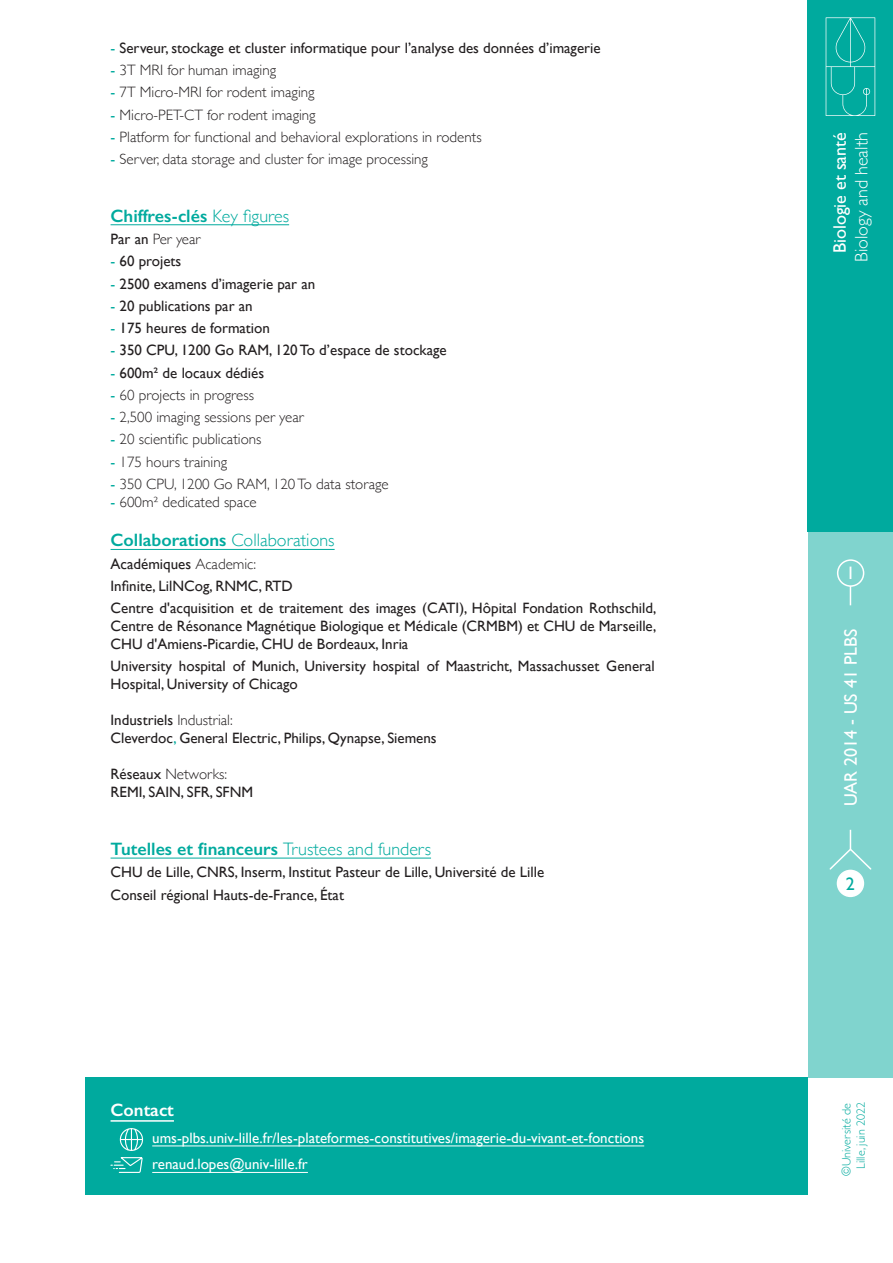
<style>
.page{position:relative;width:893px;height:1263px;background:#fff}
.page>*{position:absolute;margin:0;border:0;box-sizing:border-box;transform-origin:0 0}
.t1{font:600 18px "Gill Sans";color:#00aa9e}
.t2{font:18px "Gill Sans";color:#fff}
.t3{font:300 18px "Gill Sans";color:#fff}
.Texte_courant_FR{font:600 18px "Gill Sans";color:#fff}
.t4{font:18px "Gill Sans";color:#00aa9e}
.Texte_en_retrait_FR{font:15px/18px "Gill Sans";color:#231f20;text-align:justify}
.Texte_en_retrait_FR-2{font:300 15px "Gill Sans";color:#231f20}
.Texte_courant_FR-2{font:15px "Gill Sans";color:#fff}
.Texte_courant_FR-3{font:15px "Gill Sans";color:#231f20}
.Texte_en_retrait_FR-3{font:300 12px/14.4px "Gill Sans";color:#00aa9e;text-align:center}
.s1{color:#00aa9e}
.s2{font-weight:400;color:#00aa9e}
.s3{font-weight:300}
.s4{font-weight:400}
</style>
<div class="page">
<div style="left:808px;top:0;width:85px;height:531px;background:#00aa9e"></div>
<svg style="left:826px;top:17px;width:49px;height:99px"></svg>
<hr style="left:111px;top:224px;width:178px;height:1px;background:#00aa9e">
<hr style="left:111px;top:549px;width:224px;height:1px;background:#00aa9e">
<hr style="left:111px;top:858px;width:320px;height:1px;background:#00aa9e">
<div style="left:85px;top:1078px;width:723px;height:117px;background:#00aa9e"></div>
<div style="left:808px;top:531px;width:85px;height:547px;background:#80d4ce"></div>
<svg style="left:110px;top:1128px;width:33px;height:45px"></svg>
<hr style="left:111px;top:1120px;width:63px;height:2px;background:#fff">
<hr style="left:152px;top:1145px;width:492px;height:1px;background:#fff">
<hr style="left:152px;top:1172px;width:156px;height:1px;background:#fff">
<div style="left:837px;top:559px;width:27px;height:28px;border:2px solid #fff;border-radius:50%"></div>
<div style="left:837px;top:870px;width:26px;height:26px;background:#fff;border-radius:50%"></div>
<div style="left:837px;top:870px;width:27px;height:27px;border:2px solid #fff;border-radius:50%"></div>
<svg style="left:850px;top:586px;width:1px;height:19px"></svg>
<svg style="left:829px;top:830px;width:43px;height:41px"></svg>
<p class="Texte_en_retrait_FR" style="left:111px;top:39px;width:492px"><span class="s1">-</span> Serveur, stockage et cluster informatique pour l’analyse des données d’imagerie</p>
<p class="Texte_en_retrait_FR-2" style="left:111px;top:58px;width:167px"><span class="s2">-</span> 3T MRI for human imaging</p>
<p class="Texte_en_retrait_FR-2" style="left:111px;top:81px;width:206px"><span class="s2">-</span> 7T Micro-MRI for rodent imaging</p>
<p class="Texte_en_retrait_FR-2" style="left:111px;top:103px;width:207px"><span class="s2">-</span> Micro-PET-CT for rodent imaging</p>
<p class="Texte_en_retrait_FR-2" style="left:111px;top:125px;width:373px"><span class="s2">-</span> Platform for functional and behavioral explorations in rodents</p>
<p class="Texte_en_retrait_FR-2" style="left:111px;top:147px;width:319px"><span class="s2">-</span> Server, data storage and cluster for image processing</p>
<p class="t1" style="left:111px;top:205px;width:180px">Chiffres-clés <span class="s3">Key figures</span></p>
<p class="Texte_en_retrait_FR-2" style="left:111px;top:227px;width:92px"><span class="s4">Par an</span> Per year</p>
<p class="Texte_en_retrait_FR" style="left:111px;top:252px;width:72px"><span class="s1">-</span> 60 projets</p>
<p class="Texte_en_retrait_FR" style="left:111px;top:274px;width:206px"><span class="s1">-</span> 2500 examens d’imagerie par an</p>
<p class="Texte_en_retrait_FR" style="left:111px;top:297px;width:144px"><span class="s1">-</span> 20 publications par an</p>
<p class="Texte_en_retrait_FR" style="left:111px;top:319px;width:161px"><span class="s1">-</span> 175 heures de formation</p>
<p class="Texte_en_retrait_FR" style="left:111px;top:341px;width:338px"><span class="s1">-</span> 350 CPU, 1200 Go RAM, 120 To d’espace de stockage</p>
<p class="Texte_en_retrait_FR" style="left:111px;top:363px;width:155px"><span class="s1">-</span> 600m² de locaux dédiés</p>
<p class="Texte_en_retrait_FR-2" style="left:111px;top:383px;width:145px"><span class="s2">-</span> 60 projects in progress</p>
<p class="Texte_en_retrait_FR-2" style="left:111px;top:405px;width:195px"><span class="s2">-</span> 2,500 imaging sessions per year</p>
<p class="Texte_en_retrait_FR-2" style="left:111px;top:428px;width:152px"><span class="s2">-</span> 20 scientific publications</p>
<p class="Texte_en_retrait_FR-2" style="left:111px;top:450px;width:118px"><span class="s2">-</span> 175 hours training</p>
<p class="Texte_en_retrait_FR-2" style="left:111px;top:472px;width:280px"><span class="s2">-</span> 350 CPU, 1200 Go RAM, 120 To data storage</p>
<p class="Texte_en_retrait_FR-2" style="left:111px;top:490px;width:148px"><span class="s2">-</span> 600m² dedicated space</p>
<p class="t1" style="left:111px;top:529px;width:226px">Collaborations <span class="s3">Collaborations</span></p>
<p class="Texte_en_retrait_FR" style="left:111px;top:554px;width:147px">Académiques <span class="s3">Academic:</span></p>
<p class="Texte_en_retrait_FR" style="left:111px;top:577px;width:184px">Infinite, LilNCog, RNMC, RTD</p>
<p class="Texte_en_retrait_FR" style="left:111px;top:599px;width:547px">Centre d'acquisition et de traitement des images (CATI), Hôpital Fondation Rothschild, Centre de Résonance Magnétique Biologique et Médicale (CRMBM) et CHU de Marseille, CHU d'Amiens-Picardie, CHU de Bordeaux, Inria</p>
<p class="Texte_en_retrait_FR" style="left:111px;top:657px;width:546px">University hospital of Munich, University hospital of Maastricht, Massachusset General<br>Hospital, University of Chicago</p>
<p class="Texte_en_retrait_FR" style="left:111px;top:711px;width:124px">Industriels <span class="s3">Industrial:</span></p>
<p class="Texte_en_retrait_FR" style="left:111px;top:729px;width:328px">Cleverdoc<span class="s1">,</span> General Electric, Philips, Qynapse, Siemens</p>
<p class="Texte_en_retrait_FR-2" style="left:111px;top:763px;width:118px"><span class="s4">Réseaux</span> Networks:</p>
<p class="Texte_en_retrait_FR" style="left:111px;top:783px;width:144px">REMI, SAIN, SFR, SFNM</p>
<p class="t1" style="left:111px;top:838px;width:322px">Tutelles et financeurs <span class="s3">Trustees and funders</span></p>
<p class="Texte_courant_FR-3" style="left:111px;top:863px;width:435px">CHU de Lille, CNRS, Inserm, Institut Pasteur de Lille, Université de Lille</p>
<p class="Texte_courant_FR-3" style="left:111px;top:886px;width:235px">Conseil régional Hauts-de-France, État</p>
<p class="Texte_courant_FR" style="left:111px;top:1099px;width:65px">Contact</p>
<p class="Texte_courant_FR-2" style="left:152px;top:1129px;width:493px">ums-plbs.univ-lille.fr/les-plateformes-constitutives/imagerie-du-vivant-et-fonctions</p>
<p class="Texte_courant_FR-2" style="left:152px;top:1155px;width:157px">renaud.lopes@univ-lille.fr</p>
<p class="t2" style="left:829px;top:253px;width:122px;rotate:-90deg">Biologie et santé</p>
<p class="t3" style="left:847px;top:262px;width:131px;rotate:-90deg">Biology and health</p>
<p class="t2" style="left:846px;top:563px;width:10px">1</p>
<p class="t2" style="left:840px;top:806px;width:179px;rotate:-90deg">UAR 2014 - US 41 PLBS</p>
<p class="t4" style="left:846px;top:873px;width:10px">2</p>
<p class="Texte_en_retrait_FR-3" style="left:839px;top:1176px;width:75px;rotate:-90deg">©Université de<br>Lille, juin 2022</p>
</div>
